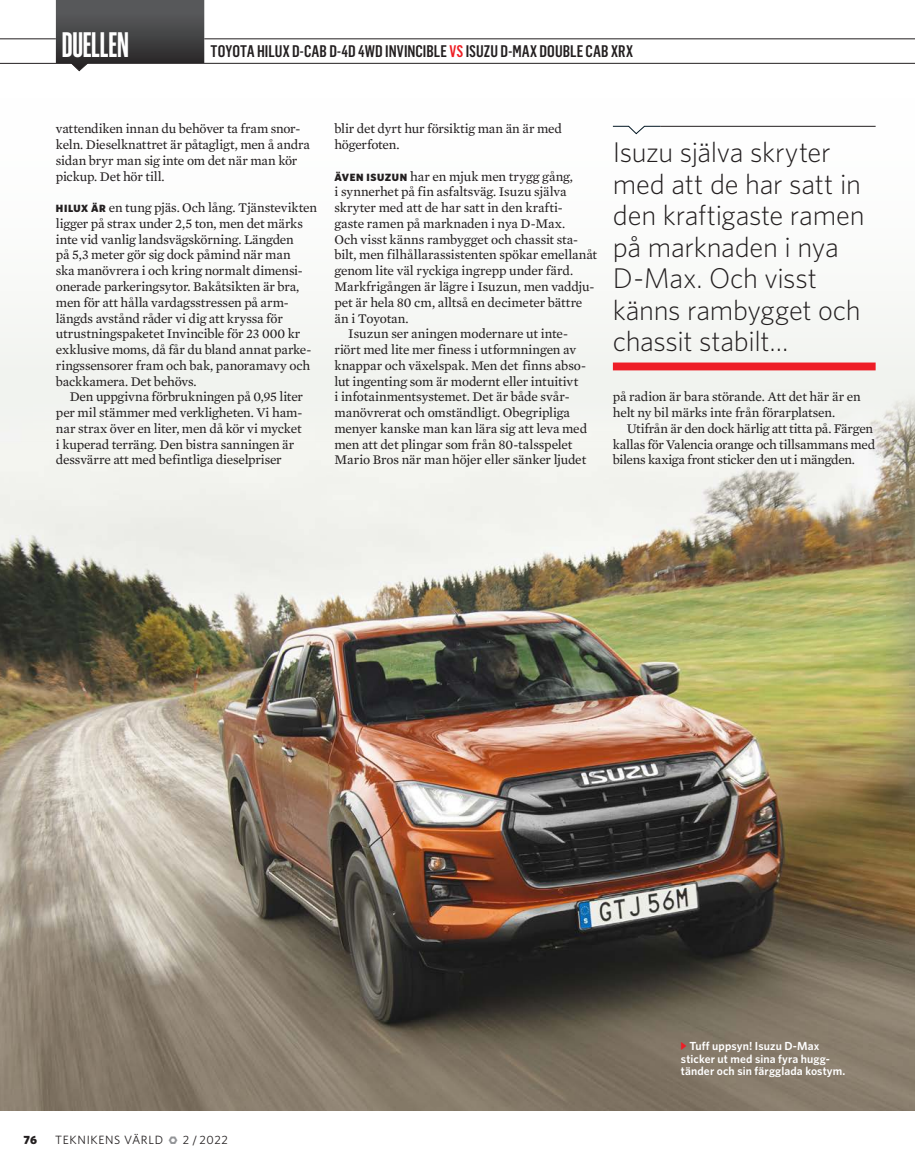
<style>
.page{position:relative;width:915px;height:1170px;background:#fff}
.page>*{position:absolute;margin:0;border:0;box-sizing:border-box;transform-origin:0 0}
.t1{font:600 34.65px "Flama Ultracondensed";letter-spacing:-.01em;color:#fff}
._25_Citat{font:300 28.5px/31.5px "Whitney";letter-spacing:-.01em;color:#231f20}
.t2{font:500 16.5px "Flama Condensed";letter-spacing:.005em;color:#231f20}
.NG_BODY__Brödtext_Me{font:13.5px/15.8px "Mercury Text G2 Roman";letter-spacing:-.01em;color:#231f20}
.Brödtext_Mercury_-_m{font:13.5px/15.8px "Mercury Text G2 Roman";letter-spacing:-.01em;color:#231f20}
.t3{font:12px "Whitney HTF";letter-spacing:.055em;color:#231f20}
.t4{font:900 12px "Whitney HTF";color:#231f20}
.t5{font:600 11.7px/12.8px "Whitney HTF";letter-spacing:.01em;color:#fff}
.s1{color:#ee1d23}
.s2{font-family:"Whitney HTF";font-weight:900;font-size:10.5px}
.s3{color:#939598}
.s4{font-style:italic}
</style>
<div class="page">
<div style="left:0;top:79px;width:914px;height:1031px;background:#fbfbfa"></div>
<img style="left:0;top:385px;width:914px;height:725px">
<svg style="left:0;top:0;width:914px;height:71px"></svg>
<hr style="left:660px;top:126px;width:215px;height:1px;background:#231f20">
<div style="left:612px;top:362px;width:263px;height:8px;background:#ee1d26"></div>
<svg style="left:612px;top:126px;width:48px;height:8px"></svg>
<svg style="left:681px;top:1041px;width:5px;height:8px"></svg>
<p class="t1" style="left:62px;top:23px;width:68px">DUELLEN</p>
<p class="t2" style="left:210px;top:41px;width:424px">TOYOTA HILUX D-CAB D-4D 4WD INVINCIBLE <span class="s1">VS</span> ISUZU D-MAX DOUBLE CAB XRX</p>
<p class="NG_BODY__Brödtext_Me" style="left:56px;top:121px;width:255px">vattendiken innan du behöver ta fram snor&shy;keln. Dieselknattret är påtagligt, men å andra sidan bryr man sig inte om det när man kör pickup. Det hör till.</p>
<p class="Brödtext_Mercury_-_m" style="left:56px;top:200px;width:262px"><span class="s2">HILUX ÄR</span> en tung pjäs. Och lång. Tjänstevikten ligger på strax under 2,5 ton, men det märks inte vid vanlig landsvägskörning. Längden<br>på 5,3 meter gör sig dock påmind när man<br>ska manövrera i och kring normalt dimensi&shy;onerade parkeringsytor. Bakåtsikten är bra, men för att hålla vardagsstressen på arm&shy;längds avstånd råder vi dig att kryssa för utrustningspaketet Invincible för 23 000 kr exklusive moms, då får du bland annat parke&shy;ringssensorer fram och bak, panoramavy och backkamera. Det behövs.</p>
<p class="NG_BODY__Brödtext_Me" style="left:56px;top:389px;width:248px;text-indent:14px">Den uppgivna förbrukningen på 0,95 liter per mil stämmer med verkligheten. Vi ham&shy;nar strax över en liter, men då kör vi mycket i kuperad terräng. Den bistra sanningen är dessvärre att med befintliga dieselpriser</p>
<p class="NG_BODY__Brödtext_Me" style="left:334px;top:121px;width:229px">blir det dyrt hur försiktig man än är med högerfoten.</p>
<p class="Brödtext_Mercury_-_m" style="left:334px;top:168px;width:264px"><span class="s2">ÄVEN ISUZUN</span> har en mjuk men trygg gång,<br>i synnerhet på fin asfaltsväg. Isuzu själva skryter med att de har satt in den krafti-<br>gaste ramen på marknaden i nya D-Max.<br>Och visst känns rambygget och chassit sta&shy;bilt, men filhållarassistenten spökar emellanåt genom lite väl ryckiga ingrepp under färd.<br>Markfrigången är lägre i Isuzun, men vaddju&shy;pet är hela 80 cm, alltså en decimeter bättre än i Toyotan.</p>
<p class="NG_BODY__Brödtext_Me" style="left:334px;top:326px;width:254px;text-indent:14px">Isuzun ser aningen modernare ut inte&shy;riört med lite mer finess i utformningen av knappar och växelspak. Men det finns abso&shy;lut ingenting som är modernt eller intuitivt<br>i infotainmentsystemet. Det är både svår&shy;manövrerat och omständligt. Obegripliga menyer kanske man kan lära sig att leva med men att det plingar som från 80-talsspelet Mario Bros när man höjer eller sänker ljudet</p>
<p class="_25_Citat" style="left:612px;top:135px;width:253px">Isuzu själva skryter med att de har satt in den kraftigaste ramen på marknaden i nya<br>D-Max. Och visst känns rambygget och chassit stabilt…</p>
<p class="NG_BODY__Brödtext_Me" style="left:612px;top:389px;width:249px">på radion är bara störande. Att det här är en helt ny bil märks inte från förarplatsen.</p>
<p class="NG_BODY__Brödtext_Me" style="left:612px;top:420px;width:264px;text-indent:14px">Utifrån är den dock härlig att titta på. Färgen kallas för Valencia orange och tillsammans med bilens kaxiga front sticker den ut i mängden.</p>
<p class="t4" style="left:23px;top:1132px;width:15px">76</p>
<p class="t3" style="left:55px;top:1133px;width:174px">TEKNIKENS VÄRLD <span class="s3">•</span> 2 <span class="s4">/</span>2022</p>
<p class="t5" style="left:680px;top:1038px;width:166px;text-indent:9px">Tuff uppsyn! Isuzu D-Max sticker ut med sina fyra hugg&shy;tänder och sin färgglada kostym.</p>
</div>
